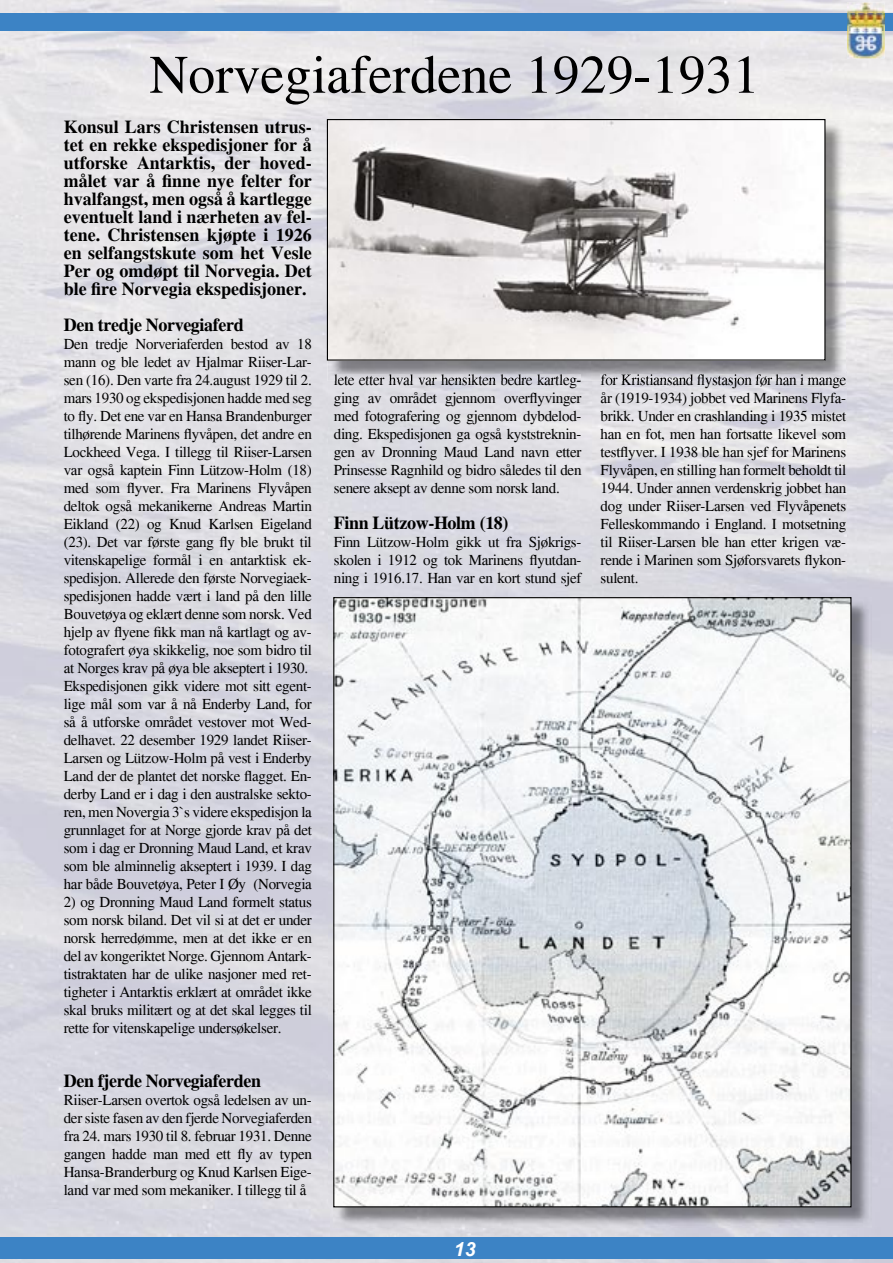
<style>
.page{position:relative;width:893px;height:1263px;background:#fff}
.page>*{position:absolute;margin:0;border:0;box-sizing:border-box;transform-origin:0 0}
.t1{font:54px "Times";color:#000}
.t2{font:italic 700 19.5px "Arial";color:#fff}
.t3{font:700 18px/18px "Times";letter-spacing:-.02em;color:#000;text-align:justify}
.t4{font:15px/18px "Times";letter-spacing:-.02em;color:#000;text-align:justify}
</style>
<div class="page">
<div style="left:0;top:1237px;width:893px;height:22px;background:#3c83c5"></div>
<div style="left:0;top:13px;width:893px;height:18px;background:#3c83c5"></div>
<img style="left:847px;top:3px;width:38px;height:55px">
<img style="left:847px;top:13px;width:38px;height:18px">
<img style="left:334px;top:598px;width:537px;height:630px">
<svg style="left:333px;top:597px;width:518px;height:610px;fill:#f4f6f7"></svg>
<img style="left:328px;top:120px;width:518px;height:261px">
<img style="left:334px;top:374px;width:247px;height:7px">
<img style="left:601px;top:374px;width:245px;height:7px">
<svg style="left:327px;top:119px;width:498px;height:242px"></svg>
<h1 class="t1" style="left:149px;top:43px;width:612px">Norvegiaferdene 1929-1931</h1>
<p class="t3" style="left:64px;top:117px;width:250px">Konsul Lars Christensen utrus&shy;tet en rekke ekspedisjoner for å utforske Antarktis, der hoved&shy;målet var å finne nye felter for hvalfangst, men også å kartlegge eventuelt land i nærheten av fel&shy;tene. Christensen kjøpte i 1926 en selfangstskute som het Vesle Per og omdøpt til Norvegia. Det ble fire Norvegia ekspedisjoner.</p>
<p class="t3" style="left:64px;top:315px;width:182px">Den tredje Norvegiaferd</p>
<p class="t4" style="left:64px;top:334px;width:250px;text-align:left">Den tredje Norveriaferden bestod av 18 mann og ble ledet av Hjalmar Riiser-Lar&shy;sen (16). Den varte fra 24.august 1929 til 2. mars 1930 og ekspedisjonen hadde med seg to fly. Det ene var en Hansa Brandenburger tilhørende Marinens flyvåpen, det andre en Lockheed Vega. I tillegg til Riiser-Larsen var også kaptein Finn Lützow-Holm (18) med som flyver. Fra Marinens Flyvåpen deltok også mekanikerne Andreas Martin Eikland (22) og Knud Karlsen Eigeland (23). Det var første gang fly ble brukt til vitenskapelige formål i en antarktisk ek&shy;spedisjon. Allerede den første Norvegiaek&shy;spedisjonen hadde vært i land på den lille Bouvetøya og eklært denne som norsk. Ved hjelp av flyene fikk man nå kartlagt og av&shy;fotografert øya skikkelig, noe som bidro til at Norges krav på øya ble akseptert i 1930.<br>Ekspedisjonen gikk videre mot sitt egent&shy;lige mål som var å nå Enderby Land, for så å utforske området vestover mot Wed&shy;delhavet. 22 desember 1929 landet Riiser-Larsen og Lützow-Holm på vest i Enderby Land der de plantet det norske flagget. En&shy;derby Land er i dag i den australske sekto&shy;ren, men Novergia 3`s videre ekspedisjon la grunnlaget for at Norge gjorde krav på det som i dag er Dronning Maud Land, et krav som ble alminnelig akseptert i 1939. I dag har både Bouvetøya, Peter I Øy (Norvegia</p>
<p class="t4" style="left:64px;top:892px;width:250px">2) og Dronning Maud Land formelt status som norsk biland. Det vil si at det er under norsk herredømme, men at det ikke er en del av kongeriktet Norge. Gjennom Antark&shy;tistraktaten har de ulike nasjoner med ret&shy;tigheter i Antarktis erklært at området ikke skal bruks militært og at det skal legges til rette for vitenskapelige undersøkelser.</p>
<p class="t3" style="left:64px;top:1071px;width:199px">Den fjerde Norvegiaferden</p>
<p class="t4" style="left:64px;top:1090px;width:250px">Riiser-Larsen overtok også ledelsen av un&shy;der siste fasen av den fjerde Norvegiaferden fra 24. mars 1930 til 8. februar 1931. Denne gangen hadde man med ett fly av typen Hansa-Branderburg og Knud Karlsen Eige&shy;land var med som mekaniker. I tillegg til å</p>
<p class="t4" style="left:334px;top:370px;width:249px">lete etter hval var hensikten bedre kartleg&shy;ging av området gjennom overflyvinger med fotografering og gjennom dybdelod&shy;ding. Ekspedisjonen ga også kyststreknin&shy;gen av Dronning Maud Land navn etter Prinsesse Ragnhild og bidro således til den senere aksept av denne som norsk land.</p>
<p class="t3" style="left:334px;top:513px;width:176px">Finn Lützow-Holm (18)</p>
<p class="t4" style="left:334px;top:532px;width:249px">Finn Lützow-Holm gikk ut fra Sjøkrigs&shy;skolen i 1912 og tok Marinens flyutdan&shy;ning i 1916.17. Han var en kort stund sjef</p>
<p class="t4" style="left:601px;top:370px;width:247px">for Kristiansand flystasjon før han i mange år (1919-1934) jobbet ved Marinens Flyfa&shy;brikk. Under en crashlanding i 1935 mistet han en fot, men han fortsatte likevel som testflyver. I 1938 ble han sjef for Marinens Flyvåpen, en stilling han formelt beholdt til 1944. Under annen verdenskrig jobbet han dog under Riiser-Larsen ved Flyvåpenets Felleskommando i England. I motsetning til Riiser-Larsen ble han etter krigen væ&shy;rende i Marinen som Sjøforsvarets flykon&shy;sulent.</p>
<h2 class="t2" style="left:454px;top:1236px;width:23px">13</h2>
</div>
